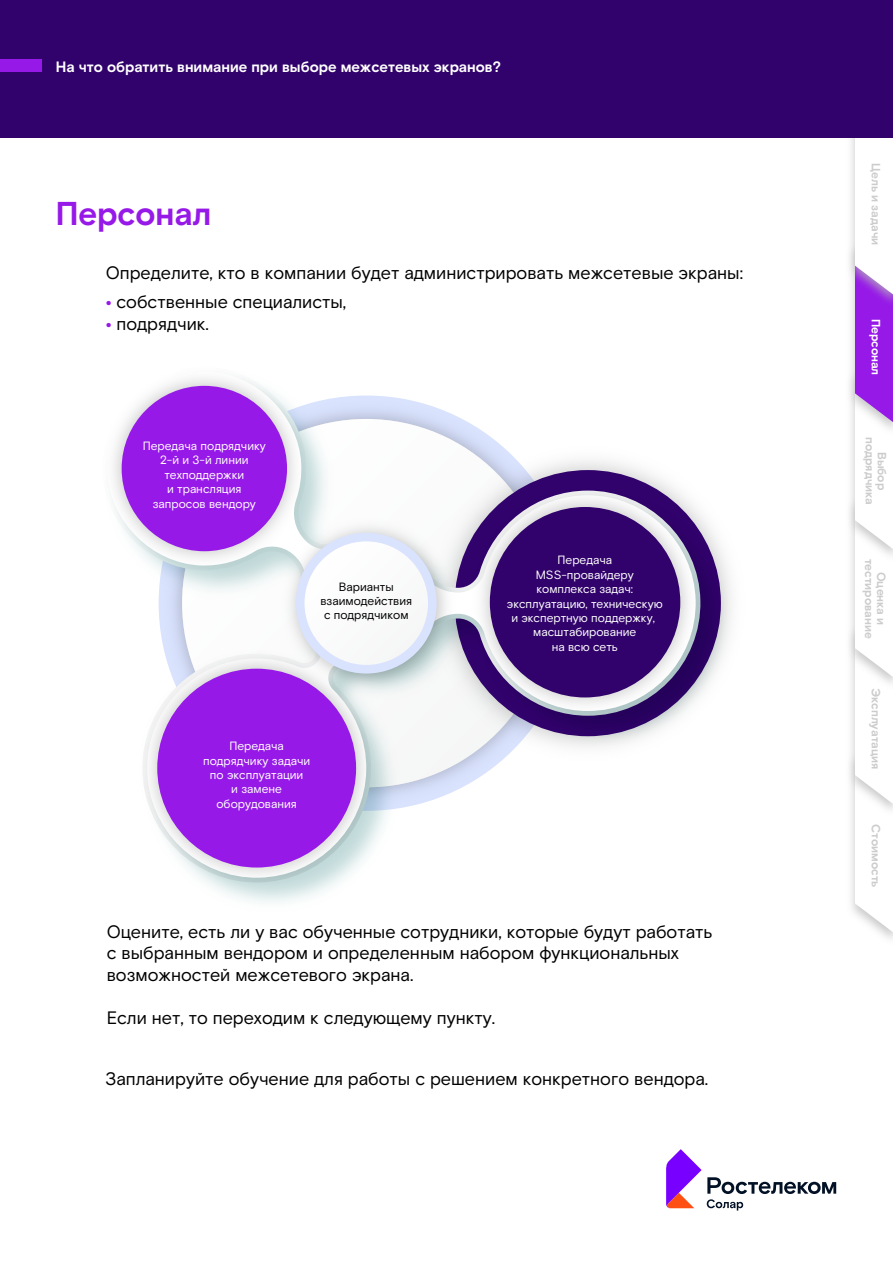
<style>
.page{position:relative;width:893px;height:1263px;background:#fff}
.page>*{position:absolute;margin:0;border:0;box-sizing:border-box;transform-origin:0 0}
.t1{font:700 33px "Rostelecom Basis";color:#9619e8}
.t2{font:18px/21.6px "Rostelecom Basis";color:#000}
.t3{font:700 15px "Rostelecom Basis";color:#fff}
.t4{font:12px/14.4px "Rostelecom Basis";color:#fff;text-align:center}
.t5{font:700 12px/12px "Rostelecom Basis";color:#ccc;text-align:center}
.t6{font:12px/14.4px "Rostelecom Basis";color:#000;text-align:center}
.t7{font:700 12px "Rostelecom Basis";color:#fff}
.s1{font-weight:700;color:#9619e8}
</style>
<div class="page">
<img style="left:849px;top:312px;width:6px;height:127px">
<img style="left:841px;top:137px;width:14px;height:175px">
<svg style="left:855px;top:137px;width:38px;height:795px"></svg>
<svg style="left:666px;top:1149px;width:170px;height:61px"></svg>
<div style="left:0;top:0;width:893px;height:137px;background:#31026b"></div>
<div style="left:0;top:60px;width:42px;height:12px;background:#9619e8"></div>
<img style="left:227px;top:523px;width:504px;height:379px">
<svg style="left:158px;top:395px;width:539px;height:484px"></svg>
<img style="left:143px;top:644px;width:239px;height:249px">
<div style="left:157px;top:669px;width:199px;height:198px;background:#9619e8;border-radius:50%"></div>
<img style="left:113px;top:378px;width:200px;height:198px">
<div style="left:122px;top:386px;width:165px;height:165px;background:#9619e8;border-radius:50%"></div>
<img style="left:466px;top:483px;width:240px;height:240px">
<div style="left:490px;top:507px;width:190px;height:190px;background:#31026b;border-radius:50%"></div>
<img style="left:276px;top:513px;width:185px;height:184px">
<div style="left:296px;top:533px;width:141px;height:140px;background:#dae3fe;border-radius:50%"></div>
<div style="left:304px;top:541px;width:124px;height:124px;background:#fafafb;border-radius:62px"></div>
<p class="t3" style="left:56px;top:58px;width:447px">На что обратить внимание при выборе межсетевых экранов?</p>
<h1 class="t1" style="left:56px;top:194px;width:157px">Персонал</h1>
<p class="t2" style="left:106px;top:262px;width:639px">Определите, кто в компании будет администрировать межсетевые экраны:</p>
<p class="t2" style="left:106px;top:291px;width:242px"><span class="s1">•</span> собственные специалисты,</p>
<p class="t2" style="left:106px;top:313px;width:105px"><span class="s1">•</span> подрядчик.</p>
<p class="t4" style="left:143px;top:439px;width:125px">Передача подрядчику<br>2-й и 3-й линии техподдержки<br>и трансляция запросов вендору</p>
<p class="t6" style="left:320px;top:579px;width:93px">Варианты взаимодействия с подрядчиком</p>
<p class="t4" style="left:203px;top:739px;width:109px">Передача подрядчику задачи по эксплуатации<br>и замене оборудования</p>
<p class="t4" style="left:507px;top:553px;width:157px">Передача<br>MSS-провайдеру комплекса задач: эксплуатацию, техническую и экспертную поддержку, масштабирование<br>на всю сеть</p>
<p class="t2" style="left:107px;top:921px;width:607px">Оцените, есть ли у вас обученные сотрудники, которые будут работать с выбранным вендором и определенным набором функциональных возможностей межсетевого экрана.</p>
<p class="t2" style="left:107px;top:1007px;width:390px">Если нет, то переходим к следующему пункту.</p>
<p class="t2" style="left:105px;top:1068px;width:605px">Запланируйте обучение для работы с решением конкретного вендора.</p>
<p class="t5" style="left:881px;top:163px;width:83px;rotate:90deg">Цель и задачи</p>
<p class="t7" style="left:883px;top:319px;width:58px;rotate:90deg">Персонал</p>
<p class="t5" style="left:887px;top:437px;width:70px;rotate:90deg">Выбор подрядчика</p>
<p class="t5" style="left:887px;top:559px;width:81px;rotate:90deg">Оценка и тестирование</p>
<p class="t5" style="left:882px;top:688px;width:83px;rotate:90deg">Эксплуатация</p>
<p class="t5" style="left:882px;top:824px;width:65px;rotate:90deg">Стоимость</p>
</div>
